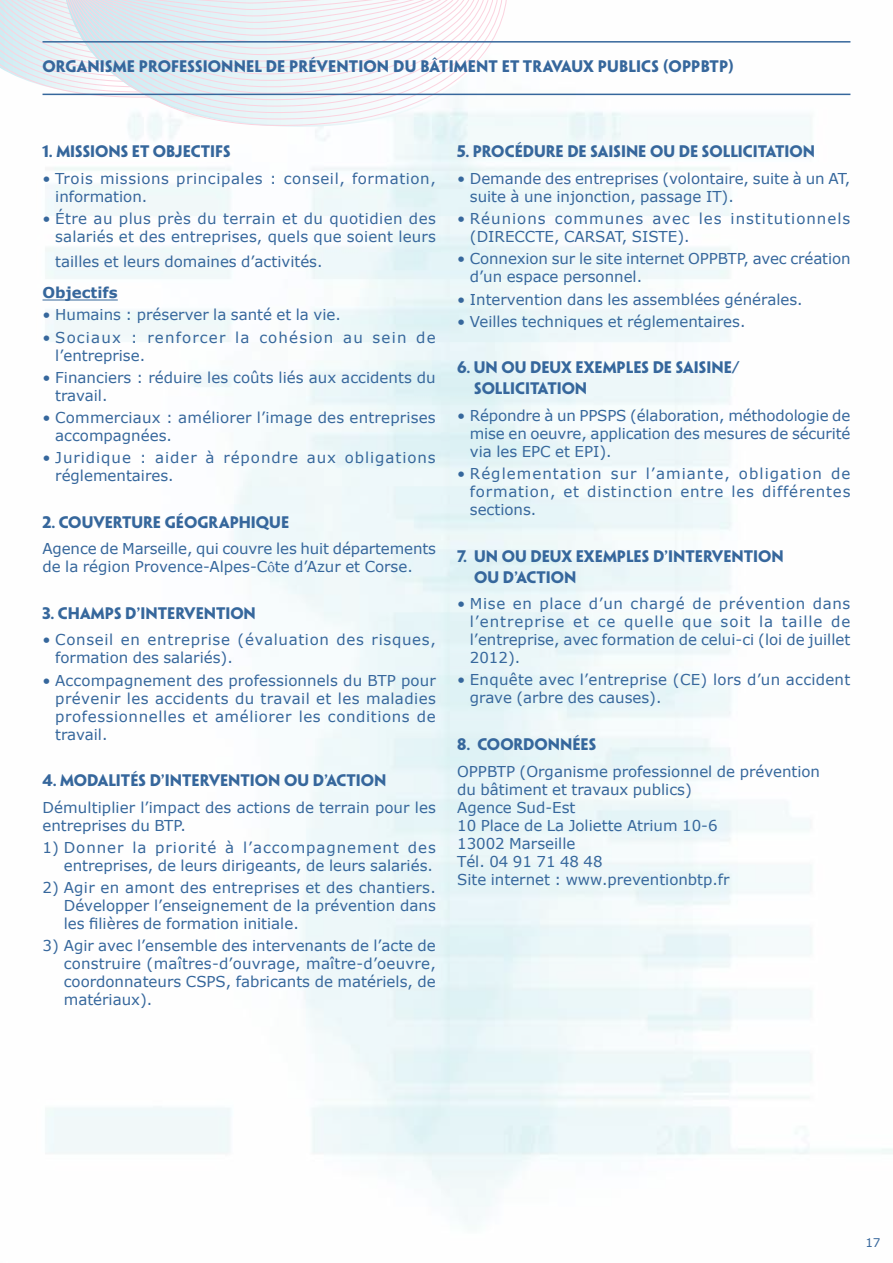
<style>
.page{position:relative;width:893px;height:1263px;background:#fff}
.page>*{position:absolute;margin:0;border:0;box-sizing:border-box;transform-origin:0 0}
.t1{font:15px/18px "Verdana";color:#36679c}
.t2{font:700 15px/21px "Penumbra Sans Std";color:#36679c}
.t3{font:15px/18px "Verdana";letter-spacing:.065em;color:#36679c}
.t4{font:15px/18px "Verdana";letter-spacing:.02em;color:#36679c}
.t5{font:15px/18px "Verdana";letter-spacing:.045em;color:#36679c}
.t6{font:15px/18px "Verdana";letter-spacing:.04em;color:#36679c}
.t7{font:15px/18px "Verdana";letter-spacing:.08em;color:#36679c}
.t8{font:700 15px "Verdana";color:#36679c}
.t9{font:12px "Verdana";color:#36679c}
.s1{font-family:"Times New Roman"}
</style>
<div class="page">
<svg style="left:0;top:0;width:64px;height:96px;background:#e5edf2"></svg>
<svg style="left:126px;top:127px;width:381px;height:9px"></svg>
<svg style="left:65px;top:0;width:442px;height:127px"></svg>
<hr style="left:43px;top:300px;width:75px;height:1px;background:#36679c">
<hr style="left:43px;top:41px;width:807px;height:2px;background:#36679c">
<hr style="left:43px;top:94px;width:807px;height:1px;background:#36679c">
<p class="t2" style="left:43px;top:56px;width:693px">ORGANISME PROFESSIONNEL DE PRÉVENTION DU BÂTIMENT ET TRAVAUX PUBLICS (OPPBTP)</p>
<p class="t2" style="left:43px;top:141px;width:190px">1. MISSIONS ET OBJECTIFS</p>
<p class="t6" style="left:55px;top:169px;width:382px;text-indent:-13px">• Trois missions principales : conseil, formation, information.</p>
<p class="t1" style="left:43px;top:210px;width:395px;text-align:right">• Étre au plus près du terrain et du quotidien des salariés et des entreprises, quels que soient leurs</p>
<p class="t1" style="left:55px;top:253px;width:269px">tailles et leurs domaines d’activités.</p>
<p class="t8" style="left:43px;top:282px;width:77px">Objectifs</p>
<p class="t1" style="left:43px;top:306px;width:300px">• Humains : préserver la santé et la vie.</p>
<p class="t7" style="left:55px;top:328px;width:382px;text-indent:-13px">• Sociaux : renforcer la cohésion au sein de l’entreprise.</p>
<p class="t1" style="left:55px;top:368px;width:382px;text-indent:-13px">• Financiers : réduire les coûts liés aux accidents du travail.</p>
<p class="t1" style="left:55px;top:408px;width:382px;text-indent:-13px">• Commerciaux : améliorer l’image des entreprises accompagnées.</p>
<p class="t3" style="left:55px;top:449px;width:382px;text-indent:-13px">• Juridique : aider à répondre aux obligations réglementaires.</p>
<p class="t2" style="left:43px;top:512px;width:248px">2. COUVERTURE GÉOGRAPHIQUE</p>
<p class="t1" style="left:43px;top:540px;width:395px">Agence de Marseille, qui couvre les huit départements de la région Provence-Alpes-C<span class="s1">ô</span>te d’Azur et Corse.</p>
<p class="t2" style="left:43px;top:603px;width:215px">3. CHAMPS D’INTERVENTION</p>
<p class="t5" style="left:55px;top:631px;width:382px;text-indent:-13px">• Conseil en entreprise (évaluation des risques, formation des salariés).</p>
<p class="t1" style="left:55px;top:671px;width:382px;text-align:justify;text-indent:-13px">• Accompagnement des professionnels du BTP pour prévenir les accidents du travail et les maladies professionnelles et améliorer les conditions de travail.</p>
<p class="t2" style="left:43px;top:770px;width:345px">4. MODALITÉS D’INTERVENTION OU D’ACTION</p>
<p class="t1" style="left:43px;top:798px;width:395px">Démultiplier l’impact des actions de terrain pour les entreprises du BTP.</p>
<p class="t1" style="left:43px;top:838px;width:395px;text-align:right">1) Donner la priorité à l’accompagnement des entreprises, de leurs dirigeants, de leurs salariés.</p>
<p class="t1" style="left:64px;top:878px;width:374px;text-align:justify;text-indent:-21px">2) Agir en amont des entreprises et des chantiers.<br>Développer l’enseignement de la prévention dans les filières de formation initiale.</p>
<p class="t1" style="left:64px;top:937px;width:374px;text-align:justify;text-indent:-21px">3) Agir avec l’ensemble des intervenants de l’acte de construire (maîtres-d’ouvrage, maître-d’oeuvre, coordonnateurs CSPS, fabricants de matériels, de matériaux).</p>
<p class="t2" style="left:457px;top:141px;width:359px">5. PROCÉDURE DE SAISINE OU DE SOLLICITATION</p>
<p class="t1" style="left:470px;top:169px;width:382px;text-indent:-13px">• Demande des entreprises (volontaire, suite à un AT, suite à une injonction, passage IT).</p>
<p class="t3" style="left:470px;top:210px;width:382px;text-indent:-13px">• Réunions communes avec les institutionnels (DIRECCTE, CARSAT, SISTE).</p>
<p class="t1" style="left:470px;top:250px;width:382px;text-indent:-13px">• Connexion sur le site internet OPPBTP, avec création d’un espace personnel.</p>
<p class="t1" style="left:457px;top:290px;width:347px">• Intervention dans les assemblées générales.</p>
<p class="t1" style="left:457px;top:312px;width:290px">• Veilles techniques et réglementaires.</p>
<p class="t2" style="left:474px;top:357px;width:267px;text-indent:-17px">6. UN OU DEUX EXEMPLES DE SAISINE/<br>SOLLICITATION</p>
<p class="t1" style="left:470px;top:406px;width:382px;text-align:justify;text-indent:-13px">• Répondre à un PPSPS (élaboration, méthodologie de mise en oeuvre, application des mesures de sécurité via les EPC et EPI).</p>
<p class="t1" style="left:470px;top:465px;width:382px;text-align:justify;text-indent:-13px">• Réglementation sur l’amiante, obligation de formation, et distinction entre les différentes sections.</p>
<p class="t2" style="left:474px;top:545px;width:311px;text-indent:-17px">7. UN OU DEUX EXEMPLES D’INTERVENTION<br>OU D’ACTION</p>
<p class="t1" style="left:470px;top:595px;width:382px;text-align:justify;text-indent:-13px">• Mise en place d’un chargé de prévention dans l’entreprise et ce quelle que soit la taille de l’entreprise, avec formation de celui-ci (loi de juillet 2012).</p>
<p class="t4" style="left:470px;top:671px;width:382px;text-indent:-13px">• Enquête avec l’entreprise (CE) lors d’un accident grave (arbre des causes).</p>
<p class="t2" style="left:457px;top:734px;width:141px">8. COORDONNÉES</p>
<p class="t1" style="left:457px;top:762px;width:364px">OPPBTP (Organisme professionnel de prévention du bâtiment et travaux publics)<br>Agence Sud-Est<br>10 Place de La Joliette Atrium 10-6<br>13002 Marseille<br>Tél. 04 91 71 48 48<br>Site internet : www.preventionbtp.fr</p>
<p class="t9" style="left:865px;top:1234px;width:17px">17</p>
</div>
